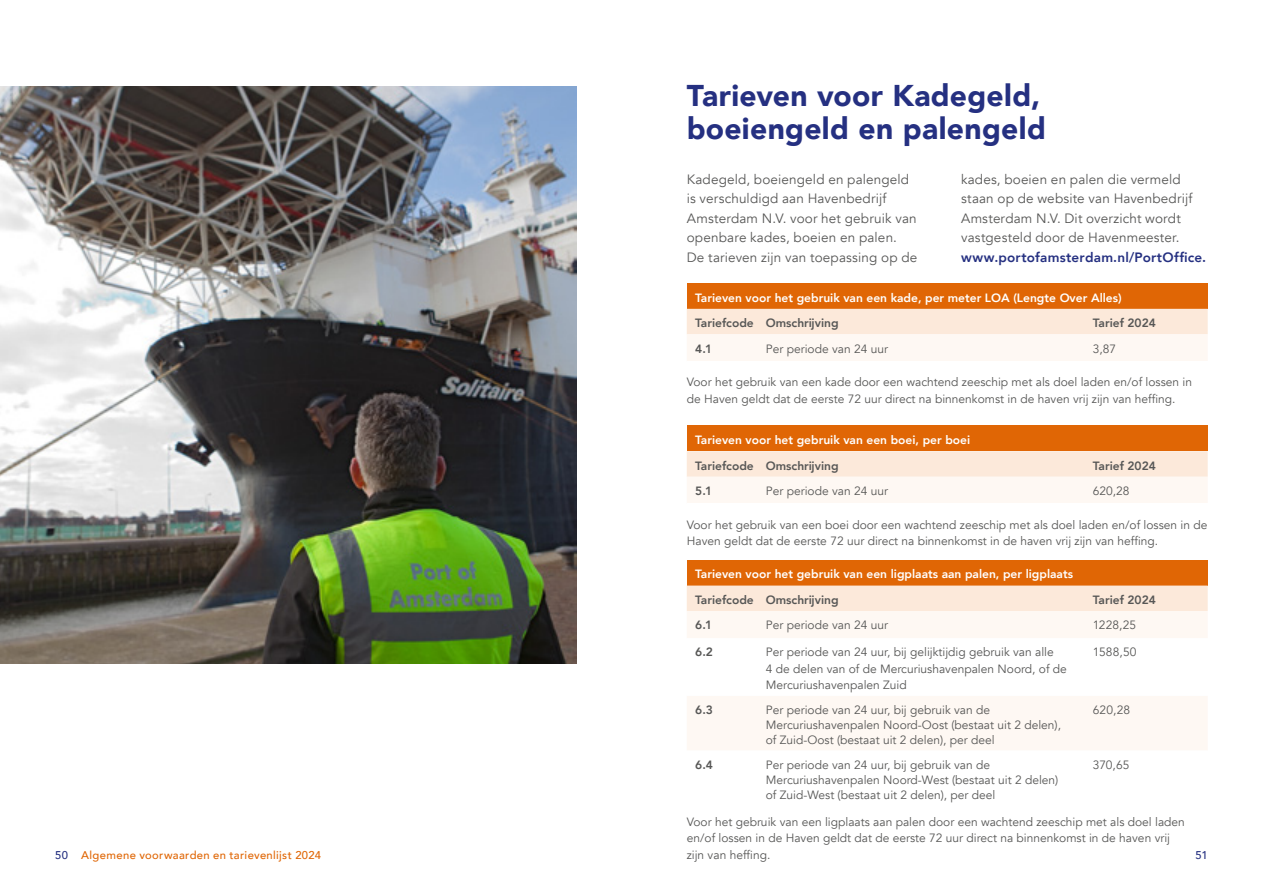
<style>
.page{position:relative;width:1263px;height:893px;background:#fff}
.page>*{position:absolute;margin:0;border:0;box-sizing:border-box;transform-origin:0 0}
.t1{font:900 30px/33px "Avenir";letter-spacing:.01em;color:#253081}
.t2{font:13.5px/19.5px "Avenir";letter-spacing:.01em;color:#575756}
.t3{font:800 13.5px "Avenir";letter-spacing:.02em;color:#253081}
.t4{font:12px/16.5px "Avenir";color:#575756}
.t5{font:800 12px "Avenir";color:#fff}
.t6{font:800 12px "Avenir";color:#575756}
.t7{font:500 11.25px "Avenir";letter-spacing:.03em;color:#e06605}
.t8{font:500 11.25px "Avenir";color:#253081}
.s1{color:#253081}
</style>
<div class="page">
<img style="left:0;top:86px;width:576px;height:577px">
<div style="left:687px;top:283px;width:521px;height:26px;background:#e06605"></div>
<svg style="left:687px;top:309px;width:521px;height:52px"></svg>
<div style="left:687px;top:426px;width:521px;height:25px;background:#e06605"></div>
<svg style="left:687px;top:451px;width:521px;height:52px"></svg>
<div style="left:687px;top:560px;width:521px;height:26px;background:#e06605"></div>
<div style="left:687px;top:586px;width:521px;height:25px;background:#fce9da"></div>
<div style="left:687px;top:611px;width:520px;height:27px;background:#fef8f3"></div>
<div style="left:687px;top:696px;width:520px;height:54px;background:#fef8f3"></div>
<h1 class="t1" style="left:687px;top:78px;width:361px">Tarieven voor Kadegeld, boeiengeld en palengeld</h1>
<p class="t2" style="left:687px;top:170px;width:232px">Kadegeld, boeiengeld en palengeld is verschuldigd aan Havenbedrijf Amsterdam N.V. voor het gebruik van openbare kades, boeien en palen.<br>De tarieven zijn van toepassing op de</p>
<p class="t2" style="left:961px;top:170px;width:233px">kades, boeien en palen die vermeld staan op de website van Havenbedrijf Amsterdam N.V. Dit overzicht wordt vastgesteld door de Havenmeester.</p>
<p class="t3" style="left:961px;top:247px;width:246px">www.portofamsterdam.nl/PortOffice.</p>
<p class="t5" style="left:695px;top:288px;width:428px">Tarieven voor het gebruik van een kade, per meter LOA (Lengte Over Alles)</p>
<p class="t6" style="left:695px;top:314px;width:145px">Tariefcode Omschrijving</p>
<p class="t6" style="left:1093px;top:314px;width:64px">Tarief 2024</p>
<p class="t6" style="left:695px;top:339px;width:19px">4.1</p>
<p class="t4" style="left:766px;top:341px;width:124px">Per periode van 24 uur</p>
<p class="t4" style="left:1093px;top:341px;width:25px">3,87</p>
<p class="t4" style="left:687px;top:374px;width:507px">Voor het gebruik van een kade door een wachtend zeeschip met als doel laden en/of lossen in de Haven geldt dat de eerste 72 uur direct na binnenkomst in de haven vrij zijn van heffing.</p>
<p class="t5" style="left:695px;top:431px;width:277px">Tarieven voor het gebruik van een boei, per boei</p>
<p class="t6" style="left:695px;top:456px;width:145px">Tariefcode Omschrijving</p>
<p class="t6" style="left:1093px;top:456px;width:64px">Tarief 2024</p>
<p class="t6" style="left:695px;top:482px;width:18px">5.1</p>
<p class="t4" style="left:766px;top:483px;width:124px">Per periode van 24 uur</p>
<p class="t4" style="left:1093px;top:483px;width:38px">620,28</p>
<p class="t4" style="left:687px;top:516px;width:522px">Voor het gebruik van een boei door een wachtend zeeschip met als doel laden en/of lossen in de<br>Haven geldt dat de eerste 72 uur direct na binnenkomst in de haven vrij zijn van heffing.</p>
<p class="t5" style="left:695px;top:565px;width:379px">Tarieven voor het gebruik van een ligplaats aan palen, per ligplaats</p>
<p class="t6" style="left:695px;top:590px;width:145px">Tariefcode Omschrijving</p>
<p class="t6" style="left:1093px;top:590px;width:64px">Tarief 2024</p>
<p class="t6" style="left:695px;top:616px;width:19px">6.1</p>
<p class="t4" style="left:766px;top:617px;width:124px">Per periode van 24 uur</p>
<p class="t4" style="left:1093px;top:617px;width:45px">1228,25</p>
<p class="t6" style="left:695px;top:643px;width:19px">6.2</p>
<p class="t4" style="left:766px;top:644px;width:302px">Per periode van 24 uur, bij gelijktijdig gebruik van alle<br>4 de delen van of de Mercuriushavenpalen Noord, of de<br>Mercuriushavenpalen Zuid</p>
<p class="t4" style="left:1093px;top:644px;width:45px">1588,50</p>
<p class="t6" style="left:695px;top:701px;width:19px">6.3</p>
<p class="t4" style="left:766px;top:703px;width:297px;line-height:15px">Per periode van 24 uur, bij gebruik van de<br>Mercuriushavenpalen Noord-Oost (bestaat uit 2 delen), of Zuid-Oost (bestaat uit 2 delen), per deel</p>
<p class="t4" style="left:1093px;top:702px;width:39px">620,28</p>
<p class="t6" style="left:695px;top:755px;width:19px">6.4</p>
<p class="t4" style="left:766px;top:757px;width:294px;line-height:15px">Per periode van 24 uur, bij gebruik van de<br>Mercuriushavenpalen Noord-West (bestaat uit 2 delen) of Zuid-West (bestaat uit 2 delen), per deel</p>
<p class="t4" style="left:1093px;top:757px;width:38px">370,65</p>
<p class="t4" style="left:687px;top:814px;width:500px">Voor het gebruik van een ligplaats aan palen door een wachtend zeeschip met als doel laden en/of lossen in de Haven geldt dat de eerste 72 uur direct na binnenkomst in de haven vrij zijn van heffing.</p>
<p class="t7" style="left:55px;top:845px;width:267px"><span class="s1">50</span> Algemene voorwaarden en tarievenlijst 2024</p>
<p class="t8" style="left:1195px;top:845px;width:14px">51</p>
</div>
